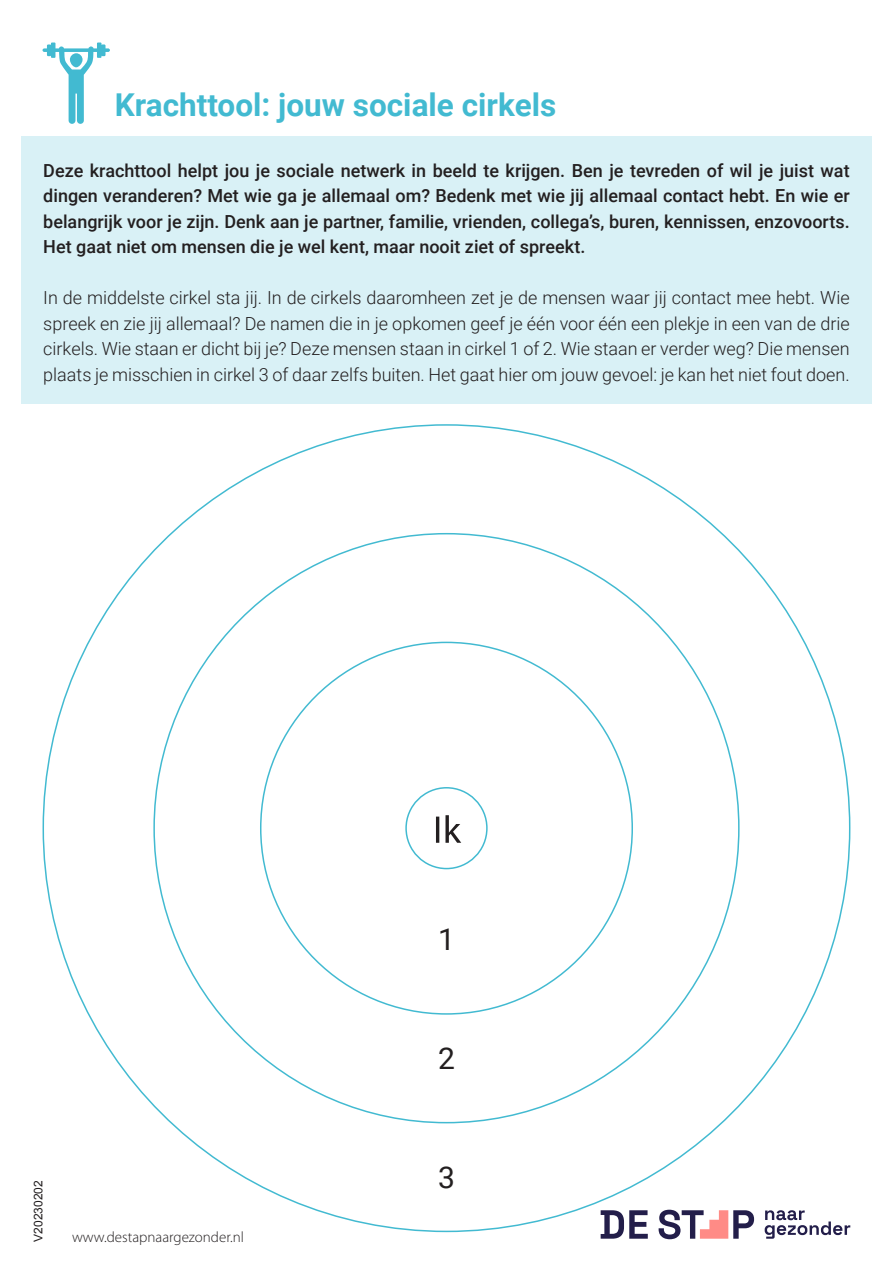
<style>
.page{position:relative;width:893px;height:1263px;background:#fff}
.page>*{position:absolute;margin:0;border:0;box-sizing:border-box;transform-origin:0 0}
.t1{font:700 31.5px "Roboto";color:#42bad1}
.t2{font:30px "Roboto";color:#231f20}
.t3{font:300 18px/25.5px "Roboto";color:#231f20;text-align:justify}
.t4{font:500 18px/25.5px "Roboto";color:#231f20;text-align:justify}
.t5{font:300 15px "Myriad Pro";color:#231f20}
.t6{font:12px "Arial";color:#231f20}
</style>
<div class="page">
<div style="left:21px;top:136px;width:851px;height:268px;background:#d9f1f6"></div>
<div style="left:405px;top:787px;width:83px;height:82px;border:2px solid #42bad1;border-radius:50%"></div>
<svg style="left:436px;top:815px;width:25px;height:28px"></svg>
<svg style="left:43px;top:43px;width:67px;height:81px"></svg>
<div style="left:69px;top:53px;width:14px;height:14px;background:#42bad1;border-radius:50%"></div>
<svg style="left:601px;top:1210px;width:153px;height:29px"></svg>
<svg style="left:765px;top:1210px;width:85px;height:29px"></svg>
<p class="t1" style="left:115px;top:83px;width:443px">Krachttool: jouw sociale cirkels</p>
<p class="t4" style="left:43px;top:157px;width:808px">Deze krachttool helpt jou je sociale netwerk in beeld te krijgen. Ben je tevreden of wil je juist wat dingen veranderen? Met wie ga je allemaal om? Bedenk met wie jij allemaal contact hebt. En wie er belangrijk voor je zijn. Denk aan je partner, familie, vrienden, collega’s, buren, kennissen, enzovoorts.<br>Het gaat niet om mensen die je wel kent, maar nooit ziet of spreekt.</p>
<p class="t3" style="left:43px;top:285px;width:808px">In de middelste cirkel sta jij. In de cirkels daaromheen zet je de mensen waar jij contact mee hebt. Wie spreek en zie jij allemaal? De namen die in je opkomen geef je één voor één een plekje in een van de drie cirkels. Wie staan er dicht bij je? Deze mensen staan in cirkel 1 of 2. Wie staan er verder weg? Die mensen plaats je misschien in cirkel 3 of daar zelfs buiten. Het gaat hier om jouw gevoel: je kan het niet fout doen.</p>
<p class="t2" style="left:438px;top:918px;width:18px">1</p>
<p class="t6" style="left:30px;top:1242px;width:63px;rotate:-90deg">V20230202</p>
<p class="t5" style="left:72px;top:1228px;width:173px">www.destapnaargezonder.nl</p>
<p class="t2" style="left:438px;top:1037px;width:18px">2</p>
<p class="t2" style="left:438px;top:1156px;width:18px">3</p>
</div>
